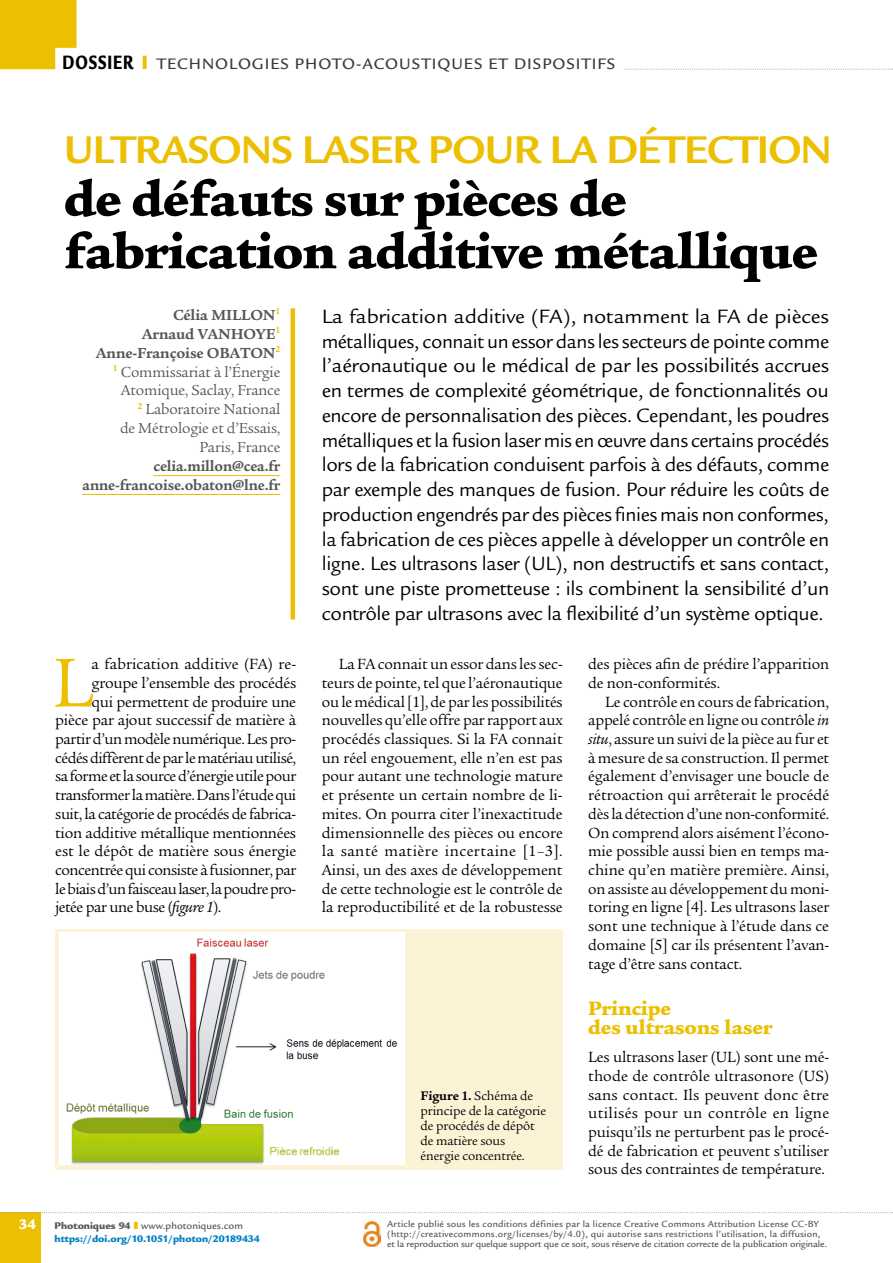
<style>
.page{position:relative;width:893px;height:1263px;background:#fff}
.page>*{position:absolute;margin:0;border:0;box-sizing:border-box;transform-origin:0 0}
.t1{font:74.85px "Legacy Serif";color:#ecbf00}
.t2{font:900 52.5px/52.5px "Legacy Serif";letter-spacing:-.02em;color:#000}
.t3{font:700 42px "Legacy Sans";letter-spacing:-.02em;color:#ecbf00}
.t4{font:21px/24.8px "Legacy Sans";letter-spacing:-.02em;color:#000;text-align:justify;scale:1.05 1}
.t5{font:900 21px/18.8px "Legacy Serif";letter-spacing:-.01em;color:#ecbf00}
.t6{font:500 16.5px "Legacy Sans";letter-spacing:.06em;color:#3c3c3b}
.t7{font:16.05px/18.8px "Legacy Serif";letter-spacing:-.02em;color:#000;text-align:justify}
.t8{font:16.05px "Legacy Serif";letter-spacing:.005em;color:#000}
.t9{font:15.75px/18.9px "Legacy Serif";letter-spacing:-.01em;color:#575756;text-align:right}
.t10{font:700 15.75px/18.9px "Legacy Serif";letter-spacing:-.01em;color:#575756;text-align:right;scale:.96 1}
.t11{font:900 15px "Legacy Sans";color:#fff}
.t12{font:13.5px/15px "Legacy Serif";letter-spacing:-.01em;color:#000}
.t13{font:900 10.5px "Legacy Sans";color:#0081c3}
.t14{font:500 10.5px "Legacy Sans";color:#575756}
.t15{font:500 9.75px/9.8px "Legacy Sans";letter-spacing:.02em;color:#575756}
.s1{font-weight:900;font-size:21px;color:#000}
.s2{font-weight:900;font-size:21px;color:#ecbf00}
.s3{font-weight:700}
.s4{font-style:italic}
.s5{font-weight:900}
.s6{color:#ecbf00}
</style>
<div class="page">
<div style="left:0;top:1213px;width:40px;height:50px;background:#ecbf00"></div>
<svg style="left:0;top:0;width:893px;height:70px"></svg>
<svg style="left:0;top:1212px;width:893px;height:1px"></svg>
<hr style="left:153px;top:475px;width:127px;height:1px;background:#ecbf00">
<hr style="left:83px;top:494px;width:197px;height:1px;background:#ecbf00">
<hr style="left:291px;top:308px;width:4px;height:311px;background:#ecbf00">
<img style="left:364px;top:1221px;width:16px;height:26px">
<div style="left:55px;top:929px;width:508px;height:241px;background:#fcf2d6"></div>
<img style="left:60px;top:933px;width:345px;height:232px">
<p class="t6" style="left:63px;top:55px;width:152px"><span class="s1">DOSSIER</span> <span class="s2">I</span> technologi</p>
<p class="t6" style="left:270px;top:55px;width:61px">es photo</p>
<p class="t6" style="left:356px;top:55px;width:25px">-acoustiqu</p>
<p class="t6" style="left:464px;top:55px;width:61px">es et dispositifs</p>
<p class="t11" style="left:19px;top:1215px;width:19px">34</p>
<h3 class="t3" style="left:64px;top:126px;width:770px">ULTRASONS LASER POUR LA DÉTECTION</h3>
<h2 class="t2" style="left:64px;top:173px;width:756px">de défauts sur pièces de fabrication additive métallique</h2>
<p class="t4" style="left:322px;top:304px;width:485px">La fabrication additive (FA), notamment la FA de pièces métalliques, connait un essor dans les secteurs de pointe comme l’aéronautique ou le médical de par les possibilités accrues en termes de complexité géométrique, de fonctionnalités ou encore de personnalisation des pièces. Cependant, les poudres métalliques et la fusion laser mis en œuvre dans certains procédés lors de la fabrication conduisent parfois à des défauts, comme par exemple des manques de fusion. Pour réduire les coûts de production engendrés par des pièces finies mais non conformes, la fabrication de ces pièces appelle à développer un contrôle en ligne. Les ultrasons laser (UL), non destructifs et sans contact, sont une piste prometteuse : ils combinent la sensibilité d’un contrôle par ultrasons avec la flexibilité d’un système optique.</p>
<p class="t9" style="left:96px;top:306px;width:186px"><span class="s3">Célia MILLON</span><sup>1<br></sup><span class="s3">Arnaud VANHOYE</span><sup>1<br></sup><span class="s3">Anne-Françoise OBATON</span><sup>2<br>1</sup> Commissariat à l’Énergie<br>Atomique, Saclay, France<br><sup>2</sup> Laboratoire National<br>de Métrologie et d’Essais,<br>Paris, France</p>
<p class="t10" style="left:83px;top:457px;width:208px">celia.millon@cea.fr anne-francoise.obaton@lne.fr</p>
<h1 class="t1" style="left:53px;top:641px;width:43px">L</h1>
<p class="t8" style="left:92px;top:655px;width:206px">a fabrication additive (FA) re-</p>
<p class="t7" style="left:92px;top:673px;width:206px">groupe l’ensemble des procédés</p>
<p class="t7" style="left:92px;top:692px;width:206px">qui permettent de produire une</p>
<p class="t7" style="left:55px;top:711px;width:243px">pièce par ajout successif de matière à</p>
<p class="t7" style="left:55px;top:730px;width:242px">partir d’un modèle numérique. Les pro-</p>
<p class="t7" style="left:55px;top:748px;width:242px">cédés diffèrent de par le matériau utilisé,</p>
<p class="t7" style="left:55px;top:767px;width:243px">sa forme et la source d’énergie utile pour</p>
<p class="t7" style="left:55px;top:786px;width:243px">transformer la matière. Dans l’étude qui</p>
<p class="t7" style="left:55px;top:804px;width:242px">suit, la catégorie de procédés de fabrica-</p>
<p class="t7" style="left:55px;top:823px;width:242px">tion additive métallique mentionnées</p>
<p class="t7" style="left:55px;top:842px;width:243px">est le dépôt de matière sous énergie</p>
<p class="t7" style="left:55px;top:861px;width:242px">concentrée qui consiste à fusionner, par</p>
<p class="t7" style="left:55px;top:879px;width:242px">le biais d’un faisceau laser, la poudre pro-</p>
<p class="t7" style="left:55px;top:898px;width:168px">jetée par une buse (<span class="s4">figure 1</span>).</p>
<p class="t14" style="left:55px;top:1220px;width:190px"><span class="s5">Photoniques 94</span> <span class="s6">❚</span> www.photoniques.com</p>
<p class="t13" style="left:55px;top:1232px;width:207px">https://doi.org/10.1051/photon/20189434</p>
<p class="t7" style="left:322px;top:655px;width:243px;text-indent:17px">La FA connait un essor dans les sec&shy;teurs de pointe, tel que l’aéronautique ou le médical [1], de par les possibilités nouvelles qu’elle offre par rapport aux procédés classiques. Si la FA connait un réel engouement, elle n’en est pas pour autant une technologie mature et présente un certain nombre de li&shy;mites. On pourra citer l’inexactitude dimensionnelle des pièces ou encore la santé matière incertaine [1–3].<br>Ainsi, un des axes de développement de cette technologie est le contrôle de la reproductibilité et de la robustesse</p>
<p class="t7" style="left:588px;top:655px;width:242px">des pièces afin de prédire l’apparition de non-conformités.</p>
<p class="t7" style="left:588px;top:692px;width:243px;text-indent:17px">Le contrôle en cours de fabrication, appelé contrôle en ligne ou contrôle <span class="s4">in situ</span>, assure un suivi de la pièce au fur et à mesure de sa construction. Il permet également d’envisager une boucle de rétroaction qui arrêterait le procédé dès la détection d’une non-conformité.<br>On comprend alors aisément l’écono&shy;mie possible aussi bien en temps ma&shy;chine qu’en matière première. Ainsi, on assiste au développement du moni&shy;toring en ligne [4]. Les ultrasons laser sont une technique à l’étude dans ce domaine [5] car ils présentent l’avan&shy;tage d’être sans contact.</p>
<h3 class="t5" style="left:588px;top:999px;width:186px">Principe<br>des ultrasons laser</h3>
<p class="t7" style="left:588px;top:1048px;width:243px">Les ultrasons laser (UL) sont une mé&shy;thode de contrôle ultrasonore (US) sans contact. Ils peuvent donc être utilisés pour un contrôle en ligne puisqu’ils ne perturbent pas le procé&shy;dé de fabrication et peuvent s’utiliser sous des contraintes de température.</p>
<p class="t12" style="left:421px;top:1089px;width:127px"><span class="s3">Figure 1.</span> Schéma de principe de la catégorie de procédés de dépôt de matière sous énergie concentrée.</p>
<p class="t15" style="left:387px;top:1219px;width:441px">Article publié sous les conditions définies par la licence Creative Commons Attribution License CC-BY (http://creativecommons.org/licenses/by/4.0), qui autorise sans restrictions l’utilisation, la diffusion, et la reproduction sur quelque support que ce soit, sous réserve de citation correcte de la publication originale.</p>
</div>
